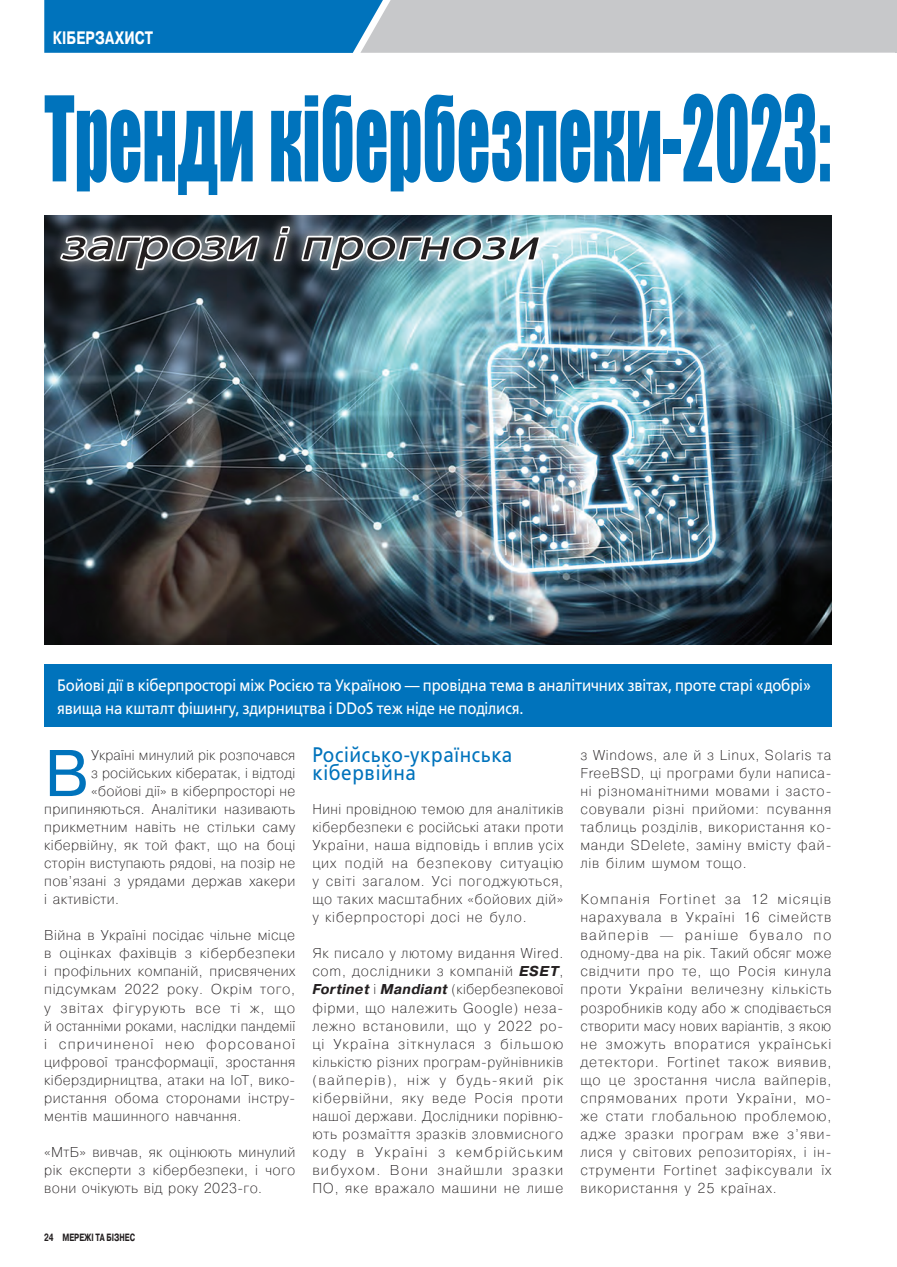
<style>
.page{position:relative;width:897px;height:1267px;background:#fff}
.page>*{position:absolute;margin:0;border:0;box-sizing:border-box;transform-origin:0 0}
.Заглавие{font:108.75px "Impact";color:#0073bc;scale:.6 1}
.Текст_Буквица_GREP{font:65.7px "Pragmatica";color:#0073bc}
.Заглавие-2{font:italic 42.9px "Free Set";color:#231f20;scale:1.22 1}
.Подзаголовок{font:21px/18px "Free Set";letter-spacing:.035em;color:#0073bc;scale:.9 1}
.t1{font:700 18px "Pragmatica";letter-spacing:.01em;color:#fff;scale:.75 1}
.Анотация_Rediz_GREP{font:16.5px/22.5px "Free Set";letter-spacing:-.01em;color:#fff;scale:.9 1}
.Текст_osn_GREP{font:200 14.25px/18px "Pragmatica";letter-spacing:.055em;color:#231f20;text-align:justify}
.Текст_Буквица_GREP-2{font:200 14.25px "Pragmatica";letter-spacing:.025em;color:#231f20}
.Номер_стр_L{font:700 10.5px "Pragmatica";color:#231f20;scale:.7 1}
.s1{font-weight:700;font-style:italic}
</style>
<div class="page">
<div style="left:44px;top:664px;width:787px;height:62px;background:#0073bc"></div>
<img style="left:44px;top:216px;width:787px;height:428px">
<div style="left:49px;top:215px;width:502px;height:66px;background:#fff;opacity:.75"></div>
<svg style="left:57px;top:232px;width:205px;height:40px"></svg>
<svg style="left:271px;top:224px;width:21px;height:39px"></svg>
<svg style="left:299px;top:233px;width:244px;height:39px"></svg>
<svg style="left:44px;top:0;width:853px;height:53px;background:#7ca8c5"></svg>
<p class="t1" style="left:53px;top:26px;width:135px">КІБЕРЗАХИСТ</p>
<p class="Заглавие" style="left:44px;top:54px;width:1312px">Тренди кібербезпеки-2023:</p>
<p class="Заглавие-2" style="left:60px;top:219px;width:393px">загрози і прогнози</p>
<p class="Анотация_Rediz_GREP" style="left:57px;top:674px;width:839px">Бойові дії в кіберпросторі між Росією та Україною — провідна тема в аналітичних звітах, проте старі «добрі» явища на кшталт фішингу, здирництва і DDoS теж ніде не поділися.</p>
<p class="Текст_Буквица_GREP" style="left:44px;top:733px;width:47px">В</p>
<p class="Текст_Буквица_GREP-2" style="left:91px;top:746px;width:206px">Україні минулий рік розпочався</p>
<p class="Текст_Буквица_GREP-2" style="left:91px;top:764px;width:206px">з російських кібератак, і відтоді</p>
<p class="Текст_Буквица_GREP-2" style="left:91px;top:782px;width:205px">«бойові дії» в кіберпросторі не</p>
<p class="Текст_Буквица_GREP-2" style="left:44px;top:800px;width:252px">припиняються. Аналітики називають</p>
<p class="Текст_Буквица_GREP-2" style="left:44px;top:818px;width:252px">прикметним навіть не стільки саму</p>
<p class="Текст_Буквица_GREP-2" style="left:44px;top:836px;width:252px">кібервійну, як той факт, що на боці</p>
<p class="Текст_Буквица_GREP-2" style="left:44px;top:854px;width:252px">сторін виступають рядові, на позір не</p>
<p class="Текст_Буквица_GREP-2" style="left:44px;top:872px;width:252px">пов’язані з урядами держав хакери</p>
<p class="Текст_Буквица_GREP-2" style="left:44px;top:890px;width:76px">і активісти.</p>
<p class="Текст_osn_GREP" style="left:44px;top:926px;width:252px">Війна в Україні посідає чільне місце в оцінках фахівців з кібербезпеки і профільних компаній, присвячених підсумкам 2022 року. Окрім того, у звітах фігурують все ті ж, що й останніми роками, наслідки пандемії і спричиненої нею форсованої цифрової трансформації, зростання кіберздирництва, атаки на IoT, вико‑ ристання обома сторонами інстру‑ ментів машинного навчання.</p>
<p class="Текст_osn_GREP" style="left:44px;top:1142px;width:252px">«МтБ» вивчав, як оцінюють минулий рік експерти з кібербезпеки, і чого вони очікують від року 2023‑го.</p>
<p class="Номер_стр_L" style="left:44px;top:1230px;width:131px">24 МЕРЕЖІ ТА БІЗНЕС</p>
<p class="Подзаголовок" style="left:312px;top:745px;width:223px">Російсько-українська кібервійна</p>
<p class="Текст_osn_GREP" style="left:312px;top:799px;width:252px">Нині провідною темою для аналітиків кібербезпеки є російські атаки проти України, наша відповідь і вплив усіх цих подій на безпекову ситуацію у світі загалом. Усі погоджуються, що таких масштабних «бойових дій» у кіберпросторі досі не було.</p>
<p class="Текст_osn_GREP" style="left:312px;top:944px;width:252px">Як писало у лютому видання Wired. com, дослідники з компаній <span class="s1">ESET</span>, <span class="s1">Fortinet</span> і <span class="s1">Mandiant</span> (кібербезпекової фірми, що належить Google) неза‑ лежно встановили, що у 2022 ро‑ ці Україна зіткнулася з більшою кількістю різних програм-руйнівників (вайперів), ніж у будь-який рік кібервійни, яку веде Росія проти нашої держави. Дослідники порівню‑ ють розмаїття зразків зловмисного коду в Україні з кембрійським вибухом. Вони знайшли зразки ПО, яке вражало машини не лише</p>
<p class="Текст_osn_GREP" style="left:580px;top:745px;width:252px">з Windows, але й з Linux, Solaris та FreeBSD, ці програми були написа‑ ні різноманітними мовами і засто‑ совували різні прийоми: псування таблиць розділів, використання ко‑ манди SDelete, заміну вмісту фай‑ лів білим шумом тощо.</p>
<p class="Текст_osn_GREP" style="left:580px;top:890px;width:252px">Компанія Fortinet за 12 місяців нарахувала в Україні 16 сімейств вайперів — раніше бувало по одному-два на рік. Такий обсяг може свідчити про те, що Росія кинула проти України величезну кількість розробників коду або ж сподівається створити масу нових варіантів, з якою не зможуть впоратися українські детектори. Fortinet також виявив, що це зростання числа вайперів, спрямованих проти України, мо‑ же стати глобальною проблемою, адже зразки програм вже з’яви‑ лися у світових репозиторіях, і ін‑ струменти Fortinet зафіксували їх використання у 25 країнах.</p>
</div>
